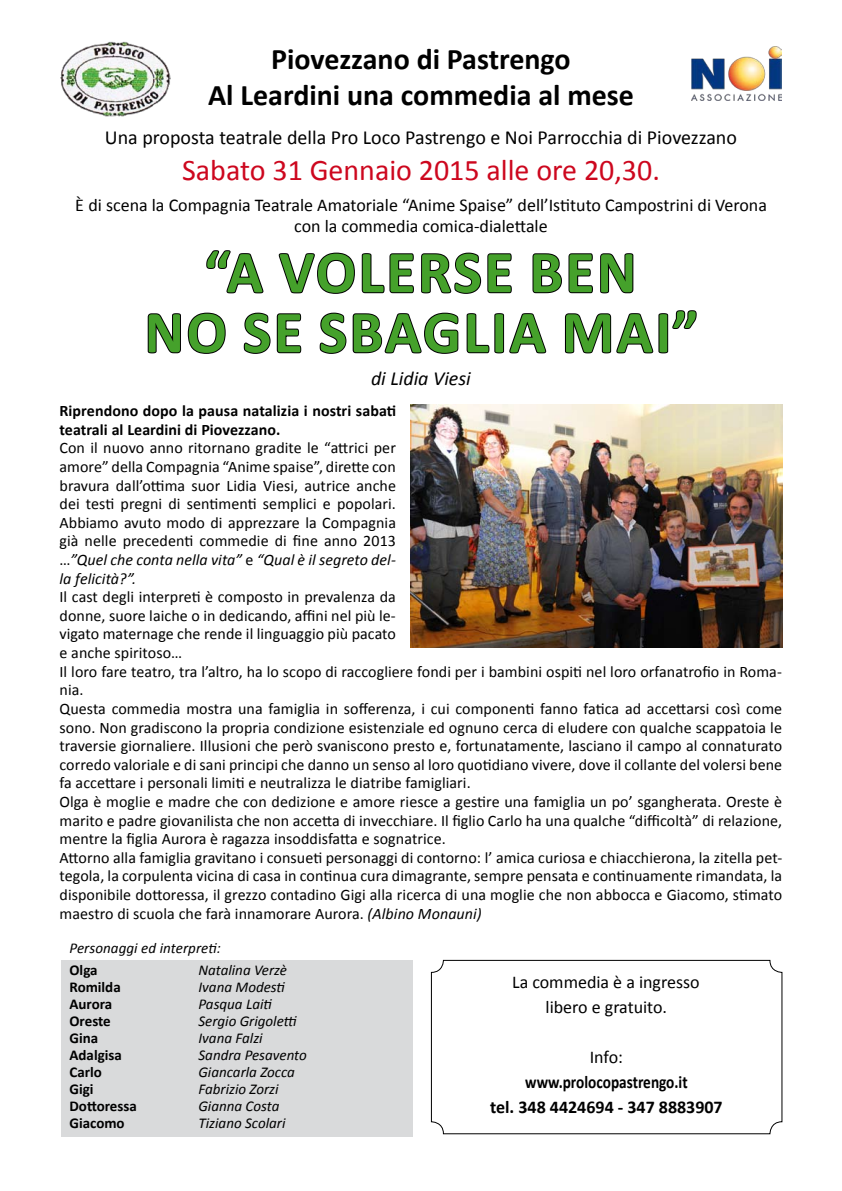
<style>
.page{position:relative;width:842px;height:1191px;background:#fff}
.page>*{position:absolute;margin:0;border:0;box-sizing:border-box;transform-origin:0 0}
.t1{font:700 60px/60px "Calibri";letter-spacing:.04em;color:#45a12b;text-align:center}
.t2{font:700 30px/36px "Calibri";color:#000;text-align:center}
.t3{font:30px "Calibri";color:#cd071e}
.t4{font:20px "Calibri";color:#000}
.t5{font:italic 20px "Calibri";color:#000}
.t6{font:18px/25px "Calibri";color:#000;text-align:center}
.t7{font:700 18px/25px "Calibri";color:#000;text-align:center;scale:.85 1}
.t8{font:16px/18.6px "Calibri";letter-spacing:.005em;color:#000;text-align:justify}
.t9{font:700 16px/18.6px "Calibri";letter-spacing:.005em;color:#000}
.t10{font:italic 15px "Calibri";color:#000}
.t11{font:700 15px "Calibri";color:#000}
.s1{font-style:italic}
</style>
<div class="page">
<div style="left:61px;top:960px;width:351px;height:176px;background:#d9dadb"></div>
<img style="left:60px;top:41px;width:111px;height:75px">
<img style="left:691px;top:46px;width:91px;height:55px">
<div style="left:431px;top:960px;width:351px;height:174px;border:1px solid #000;border-radius:12px"></div>
<svg style="left:206px;top:250px;width:58px;height:44px"></svg>
<svg style="left:278px;top:252px;width:234px;height:42px"></svg>
<svg style="left:532px;top:253px;width:102px;height:41px"></svg>
<svg style="left:147px;top:312px;width:79px;height:42px"></svg>
<svg style="left:243px;top:312px;width:59px;height:42px"></svg>
<svg style="left:319px;top:312px;width:228px;height:42px"></svg>
<svg style="left:564px;top:310px;width:133px;height:44px"></svg>
<img style="left:410px;top:404px;width:372px;height:243px">
<h2 class="t2" style="left:208px;top:41px;width:427px">Piovezzano di Pastrengo<br>Al Leardini una commedia al mese</h2>
<p class="t4" style="left:105px;top:125px;width:633px">Una proposta teatrale della Pro Loco Pastrengo e Noi Parrocchia di Piovezzano</p>
<h2 class="t3" style="left:182px;top:151px;width:479px">Sabato 31 Gennaio 2015 alle ore 20,30.</h2>
<p class="t6" style="left:75px;top:194px;width:693px;line-height:21.6px">è di scena la Compagnia Teatrale Amatoriale “Anime Spaise” dell’Istituto Campostrini di Verona con la commedia comica-dialettale</p>
<h1 class="t1" style="left:145px;top:242px;width:555px">“A volerse ben<br>no se sbaglia mai”</h1>
<p class="t5" style="left:371px;top:365px;width:101px">di Lidia Viesi</p>
<p class="t9" style="left:60px;top:401px;width:338px">Riprendono dopo la pausa natalizia i nostri sabati teatrali al Leardini di Piovezzano.</p>
<p class="t8" style="left:60px;top:439px;width:338px">Con il nuovo anno ritornano gradite le “attrici per amore” della Compagnia “Anime spaise”, dirette con bravura dall’ottima suor Lidia Viesi, autrice anche dei testi pregni di sentimenti semplici e popolari.<br>Abbiamo avuto modo di apprezzare la Compagnia già nelle precedenti commedie di fine anno 2013 …<span class="s1">”Quel che conta nella vita”</span> e <span class="s1">“Qual è il segreto del&shy;la felicità?”.</span></p>
<p class="t8" style="left:60px;top:587px;width:724px;text-align:left">Il cast degli interpreti è composto in prevalenza da<br>donne, suore laiche o in dedicando, affini nel più le-<br>vigato maternage che rende il linguaggio più pacato<br>e anche spiritoso…<br>Il loro fare teatro, tra l’altro, ha lo scopo di raccogliere fondi per i bambini ospiti nel loro orfanatrofio in Roma&shy;nia.<br>Questa commedia mostra una famiglia in sofferenza, i cui componenti fanno fatica ad accettarsi così come sono. Non gradiscono la propria condizione esistenziale ed ognuno cerca di eludere con qualche scappatoia le traversie giornaliere. Illusioni che però svaniscono presto e, fortunatamente, lasciano il campo al connaturato corredo valoriale e di sani principi che danno un senso al loro quotidiano vivere, dove il collante del volersi bene fa accettare i personali limiti e neutralizza le diatribe famigliari.<br>Olga è moglie e madre che con dedizione e amore riesce a gestire una famiglia un po’ sgangherata. Oreste è marito e padre giovanilista che non accetta di invecchiare. Il figlio Carlo ha una qualche “difficoltà” di relazione, mentre la figlia Aurora è ragazza insoddisfatta e sognatrice.<br>Attorno alla famiglia gravitano i consueti personaggi di contorno: l’ amica curiosa e chiacchierona, la zitella pet&shy;tegola, la corpulenta vicina di casa in continua cura dimagrante, sempre pensata e continuamente rimandata, la disponibile dottoressa, il grezzo contadino Gigi alla ricerca di una moglie che non abbocca e Giacomo, stimato maestro di scuola che farà innamorare Aurora. <span class="s1">(Albino Monauni)</span></p>
<p class="t10" style="left:69px;top:938px;width:153px">Personaggi ed interpreti:</p>
<p class="t11" style="left:69px;top:960px;width:30px">Olga</p>
<p class="t10" style="left:198px;top:960px;width:90px">Natalina Verzè</p>
<p class="t11" style="left:69px;top:977px;width:53px">Romilda</p>
<p class="t10" style="left:198px;top:977px;width:88px">Ivana Modesti</p>
<p class="t11" style="left:69px;top:994px;width:44px">Aurora</p>
<p class="t10" style="left:198px;top:994px;width:75px">Pasqua Laiti</p>
<p class="t11" style="left:69px;top:1011px;width:43px">Oreste</p>
<p class="t10" style="left:198px;top:1011px;width:100px">Sergio Grigoletti</p>
<p class="t11" style="left:69px;top:1028px;width:30px">Gina</p>
<p class="t10" style="left:198px;top:1028px;width:66px">Ivana Falzi</p>
<p class="t11" style="left:69px;top:1045px;width:54px">Adalgisa</p>
<p class="t10" style="left:198px;top:1045px;width:110px">Sandra Pesavento</p>
<p class="t11" style="left:69px;top:1062px;width:34px">Carlo</p>
<p class="t10" style="left:198px;top:1062px;width:98px">Giancarla Zocca</p>
<p class="t11" style="left:69px;top:1079px;width:26px">Gigi</p>
<p class="t10" style="left:198px;top:1079px;width:82px">Fabrizio Zorzi</p>
<p class="t11" style="left:69px;top:1096px;width:69px">Dottoressa</p>
<p class="t10" style="left:198px;top:1096px;width:82px">Gianna Costa</p>
<p class="t11" style="left:69px;top:1113px;width:57px">Giacomo</p>
<p class="t10" style="left:198px;top:1113px;width:88px">Tiziano Scolari</p>
<p class="t6" style="left:512px;top:969px;width:189px">La commedia è a ingresso libero e gratuito.</p>
<p class="t6" style="left:590px;top:1044px;width:35px">Info:</p>
<p class="t7" style="left:490px;top:1069px;width:275px">www.prolocopastrengo.it<br>tel. 348 4424694 - 347 8883907</p>
</div>
